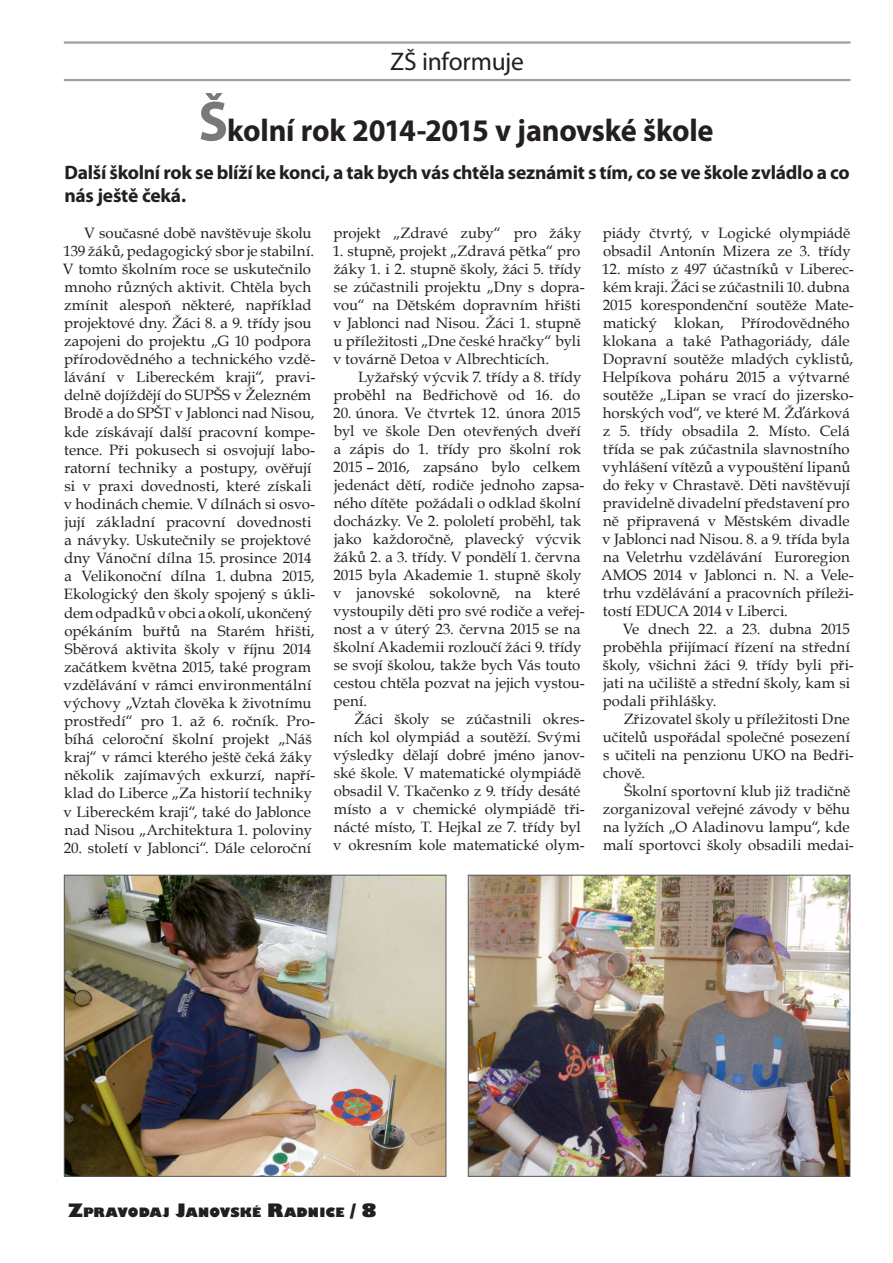
<style>
.page{position:relative;width:893px;height:1263px;background:#fff}
.page>*{position:absolute;margin:0;border:0;box-sizing:border-box;transform-origin:0 0}
.t1{font:700 31.5px "Myriad Pro";letter-spacing:-.01em;color:#231f20;scale:.96 1}
.t2{font:25.5px "Myriad Pro";letter-spacing:-.01em;color:#231f20}
.t3{font:700 19.5px/23.4px "Myriad Pro";letter-spacing:-.015em;color:#231f20}
.t4{font:15px/18px "Book Antiqua";letter-spacing:.005em;color:#231f20}
.t5{font:800 12.6px "Gill Sans";letter-spacing:.01em;color:#231f20}
.s1{font-size:57px;color:#77797b}
.s2{font-size:18px}
</style>
<div class="page">
<hr style="left:64px;top:79px;width:786px;height:2px;background:#9ea0a2">
<hr style="left:64px;top:41px;width:786px;height:3px;background:#9ea0a2">
<img style="left:66px;top:877px;width:378px;height:298px">
<div style="left:64px;top:875px;width:382px;height:302px;border:1px solid #58595b"></div>
<img style="left:470px;top:877px;width:378px;height:298px">
<div style="left:468px;top:875px;width:382px;height:302px;border:1px solid #58595b"></div>
<h2 class="t2" style="left:390px;top:46px;width:136px">ZŠ informuje</h2>
<h1 class="t1" style="left:198px;top:109px;width:538px"><span class="s1">Š</span>kolní rok 2014-2015 v janovské škole</h1>
<h3 class="t3" style="left:64px;top:160px;width:787px">Další školní rok se blíží ke konci, a tak bych vás chtěla seznámit s tím, co se ve škole zvládlo a co nás ještě čeká.</h3>
<p class="t4" style="left:63px;top:223px;width:254px;text-indent:21px">V současné době navštěvuje školu 139 žáků, pedagogický sbor je stabilní.<br>V tomto školním roce se uskutečnilo mnoho různých aktivit. Chtěla bych zmínit alespoň některé, například projektové dny. Žáci 8. a 9. třídy jsou zapojeni do projektu „G 10 podpora přírodovědného a technického vzdě&shy;lávání v Libereckém kraji“, pravi&shy;delně dojíždějí do SUPŠS v Železném Brodě a do SPŠT v Jablonci nad Nisou, kde získávají další pracovní kompe&shy;tence. Při pokusech si osvojují labo&shy;ratorní techniky a postupy, ověřují si v praxi dovednosti, které získali v hodinách chemie. V dílnách si osvo&shy;jují základní pracovní dovednosti a návyky. Uskutečnily se projektové dny Vánoční dílna 15. prosince 2014 a Velikonoční dílna 1. dubna 2015, Ekologický den školy spojený s úkli&shy;demodpadkůvobci a okolí,ukončený opékáním buřtů na Starém hřišti, Sběrová aktivita školy v říjnu 2014 začátkem května 2015, také program vzdělávání v rámci environmentální výchovy „Vztah člověka k životnímu prostředí“ pro 1. až 6. ročník. Pro&shy;bíhá celoroční školní projekt „Náš kraj“ v rámci kterého ještě čeká žáky několik zajímavých exkurzí, napří&shy;klad do Liberce „Za historií techniky v Libereckém kraji“, také do Jablonce nad Nisou „Architektura 1. poloviny</p>
<p class="t4" style="left:64px;top:838px;width:249px">20. století v Jablonci“. Dále celoroční</p>
<p class="t4" style="left:334px;top:223px;width:249px">projekt „Zdravé zuby“ pro žáky</p>
<p class="t4" style="left:333px;top:241px;width:253px">1. stupně, projekt „Zdravá pětka“ pro žáky 1. i 2. stupně školy, žáci 5. třídy se zúčastnili projektu „Dny s dopra&shy;vou“ na Dětském dopravním hřišti v Jablonci nad Nisou. Žáci 1. stupně u příležitosti „Dne české hračky“ byli v továrně Detoa v Albrechticích.</p>
<p class="t4" style="left:334px;top:367px;width:249px;text-align:right">Lyžařský výcvik 7. třídy a 8. třídy proběhl na Bedřichově od 16. do</p>
<p class="t4" style="left:333px;top:403px;width:253px">20. února. Ve čtvrtek 12. února 2015 byl ve škole Den otevřených dveří a zápis do 1. třídy pro školní rok 2015 – 2016, zapsáno bylo celkem jedenáct dětí, rodiče jednoho zapsa&shy;ného dítěte požádali o odklad školní docházky. Ve 2. pololetí proběhl, tak jako každoročně, plavecký výcvik žáků 2. a 3. třídy. V pondělí 1. června 2015 byla Akademie 1. stupně školy v janovské sokolovně, na které vystoupily děti pro své rodiče a veřej&shy;nost a v úterý 23. června 2015 se na školní Akademii rozloučí žáci 9. třídy se svojí školou, takže bych Vás touto cestou chtěla pozvat na jejich vystou&shy;pení.</p>
<p class="t4" style="left:333px;top:709px;width:253px;text-indent:21px">Žáci školy se zúčastnili okres&shy;ních kol olympiád a soutěží. Svými výsledky dělají dobré jméno janov&shy;ské škole. V matematické olympiádě obsadil V. Tkačenko z 9. třídy desáté místo a v chemické olympiádě tři&shy;nácté místo, T. Hejkal ze 7. třídy byl v okresním kole matematické olym-</p>
<p class="t4" style="left:603px;top:223px;width:249px">piády čtvrtý, v Logické olympiádě obsadil Antonín Mizera ze 3. třídy</p>
<p class="t4" style="left:601px;top:259px;width:254px">12. místo z 497 účastníků v Liberec&shy;kém kraji. Žáci se zúčastnili 10. dubna 2015 korespondenční soutěže Mate&shy;matický klokan, Přírodovědného klokana a také Pathagoriády, dále Dopravní soutěže mladých cyklistů, Helpíkova poháru 2015 a výtvarné soutěže „Lipan se vrací do jizersko&shy;horských vod“, ve které M. Žďárková z 5. třídy obsadila 2. Místo. Celá třída se pak zúčastnila slavnostního vyhlášení vítězů a vypouštění lipanů do řeky v Chrastavě. Děti navštěvují pravidelně divadelní představení pro ně připravená v Městském divadle v Jablonci nad Nisou. 8. a 9. třída byla na Veletrhu vzdělávání Euroregion AMOS 2014 v Jablonci n. N. a Vele&shy;trhu vzdělávání a pracovních příleži&shy;tostí EDUCA 2014 v Liberci.</p>
<p class="t4" style="left:603px;top:619px;width:253px;text-indent:20px">Ve dnech 22. a 23. dubna 2015 proběhla přijímací řízení na střední školy, všichni žáci 9. třídy byli při&shy;jati na učiliště a střední školy, kam si podali přihlášky.</p>
<p class="t4" style="left:603px;top:709px;width:253px;text-indent:21px">Zřizovatel školy u příležitosti Dne učitelů uspořádal společné posezení s učiteli na penzionu UKO na Bedři&shy;chově.</p>
<p class="t4" style="left:603px;top:781px;width:253px;text-indent:22px">Školní sportovní klub již tradičně zorganizoval veřejné závody v běhu na lyžích „O Aladinovu lampu“, kde malí sportovci školy obsadili medai-</p>
<p class="t5" style="left:68px;top:1204px;width:310px"><span class="s2">Z</span>PRAVODAJ <span class="s2">J</span>ANOVSKÉ <span class="s2">R</span>ADNICE <span class="s2">/ 8</span></p>
</div>
